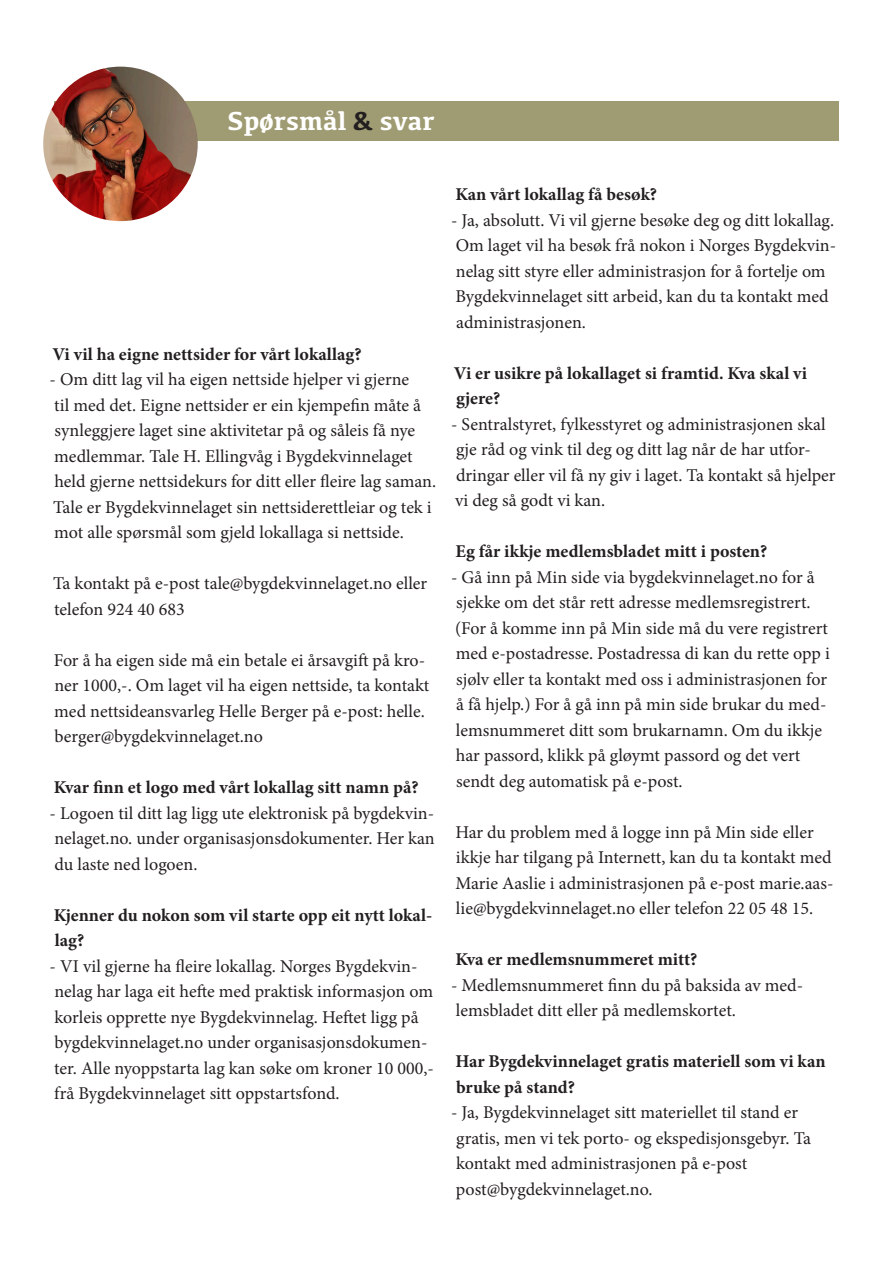
<style>
.page{position:relative;width:893px;height:1263px;background:#fff}
.page>*{position:absolute;margin:0;border:0;box-sizing:border-box;transform-origin:0 0}
.t1{font:700 27px "Kefa";color:#fff}
.t2{font:18px/25.5px "Minion Pro";color:#231f20}
.t3{font:700 18px/25.5px "Minion Pro";color:#231f20}
.s1{color:#231f20}
</style>
<div class="page">
<div style="left:54px;top:101px;width:785px;height:40px;background:#9f9b72"></div>
<img style="left:43px;top:67px;width:155px;height:154px;border-radius:77px">
<p class="t1" style="left:227px;top:103px;width:209px">Spørsmål <span class="s1">&amp;</span> svar</p>
<p class="t3" style="left:52px;top:341px;width:311px">Vi vil ha eigne nettsider for vårt lokallag?</p>
<p class="t2" style="left:50px;top:367px;width:388px">- Om ditt lag vil ha eigen nettside hjelper vi gjerne<br>til med det. Eigne nettsider er ein kjempefin måte å synleggjere laget sine aktivitetar på og såleis få nye medlemmar. Tale H. Ellingvåg i Bygdekvinnelaget held gjerne nettsidekurs for ditt eller fleire lag saman.<br>Tale er Bygdekvinnelaget sin nettsiderettleiar og tek i mot alle spørsmål som gjeld lokallaga si nettside.</p>
<p class="t2" style="left:53px;top:571px;width:376px">Ta kontakt på e-post tale@bygdekvinnelaget.no eller telefon 924 40 683</p>
<p class="t2" style="left:54px;top:647px;width:377px">For å ha eigen side må ein betale ei årsavgift på kro&shy;ner 1000,-. Om laget vil ha eigen nettside, ta kontakt med nettsideansvarleg Helle Berger på e-post: helle. berger@bygdekvinnelaget.no</p>
<p class="t3" style="left:54px;top:774px;width:366px">Kvar finn et logo med vårt lokallag sitt namn på?</p>
<p class="t2" style="left:50px;top:800px;width:387px;text-align:justify">- Logoen til ditt lag ligg ute elektronisk på bygdekvin&shy;nelaget.no. under organisasjonsdokumenter. Her kan du laste ned logoen.</p>
<p class="t3" style="left:54px;top:902px;width:380px">Kjenner du nokon som vil starte opp eit nytt lokal&shy;lag?</p>
<p class="t2" style="left:50px;top:953px;width:386px">- VI vil gjerne ha fleire lokallag. Norges Bygdekvin&shy;nelag har laga eit hefte med praktisk informasjon om korleis opprette nye Bygdekvinnelag. Heftet ligg på bygdekvinnelaget.no under organisasjonsdokumen&shy;ter. Alle nyoppstarta lag kan søke om kroner 10 000,- frå Bygdekvinnelaget sitt oppstartsfond.</p>
<p class="t3" style="left:455px;top:181px;width:203px">Kan vårt lokallag få besøk?</p>
<p class="t2" style="left:451px;top:207px;width:387px">- Ja, absolutt. Vi vil gjerne besøke deg og ditt lokallag.<br>Om laget vil ha besøk frå nokon i Norges Bygdekvin&shy;nelag sitt styre eller administrasjon for å fortelje om Bygdekvinnelaget sitt arbeid, kan du ta kontakt med administrasjonen.</p>
<p class="t3" style="left:454px;top:360px;width:355px">Vi er usikre på lokallaget si framtid. Kva skal vi gjere?</p>
<p class="t2" style="left:451px;top:411px;width:386px">- Sentralstyret, fylkesstyret og administrasjonen skal gje råd og vink til deg og ditt lag når de har utfor&shy;dringar eller vil få ny giv i laget. Ta kontakt så hjelper vi deg så godt vi kan.</p>
<p class="t3" style="left:456px;top:538px;width:313px">Eg får ikkje medlemsbladet mitt i posten?</p>
<p class="t2" style="left:451px;top:564px;width:380px">- Gå inn på Min side via bygdekvinnelaget.no for å sjekke om det står rett adresse medlemsregistrert. (For å komme inn på Min side må du vere registrert med e-postadresse. Postadressa di kan du rette opp i sjølv eller ta kontakt med oss i administrasjonen for å få hjelp.) For å gå inn på min side brukar du med&shy;lemsnummeret ditt som brukarnamn. Om du ikkje har passord, klikk på gløymt passord og det vert sendt deg automatisk på e-post.</p>
<p class="t2" style="left:455px;top:819px;width:380px">Har du problem med å logge inn på Min side eller ikkje har tilgang på Internett, kan du ta kontakt med Marie Aaslie i administrasjonen på e-post marie.aas&shy;lie@bygdekvinnelaget.no eller telefon 22 05 48 15.</p>
<p class="t3" style="left:455px;top:946px;width:243px">Kva er medlemsnummeret mitt?</p>
<p class="t2" style="left:451px;top:972px;width:353px">- Medlemsnummeret finn du på baksida av med&shy;lemsbladet ditt eller på medlemskortet.</p>
<p class="t3" style="left:455px;top:1048px;width:372px">Har Bygdekvinnelaget gratis materiell som vi kan bruke på stand?</p>
<p class="t2" style="left:451px;top:1100px;width:361px">- Ja, Bygdekvinnelaget sitt materiellet til stand er gratis, men vi tek porto- og ekspedisjonsgebyr. Ta kontakt med administrasjonen på e-post</p>
<p class="t2" style="left:456px;top:1176px;width:198px">post@bygdekvinnelaget.no.</p>
</div>
